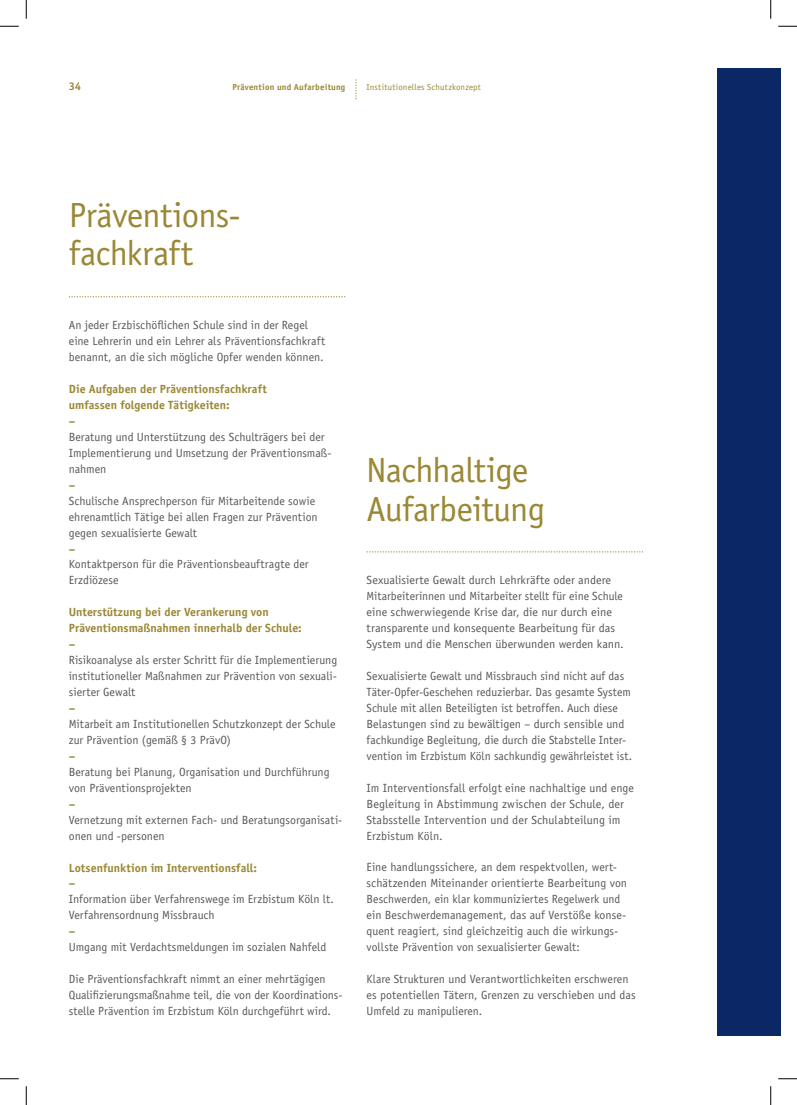
<style>
.page{position:relative;width:797px;height:1105px;background:#fff}
.page>*{position:absolute;margin:0;border:0;box-sizing:border-box;transform-origin:0 0}
.t1{font:35px/38.8px "Officina Sans Std";letter-spacing:-.02em;color:#9a8834}
.t2{font:11.88px/16px "Officina Sans Std";color:#57585a}
.t3{font:700 11.88px/16px "Officina Sans Std";color:#9a8834}
.t4{font:700 11.25px "Officina Sans Std";color:#9a8834}
.t5{font:8.75px "Officina Sans Std";letter-spacing:.025em;color:#9a8834}
.t6{font:700 8.75px "Officina Sans Std";letter-spacing:.02em;color:#9a8834}
</style>
<div class="page">
<svg style="left:69px;top:296px;width:276px;height:1px"></svg>
<svg style="left:366px;top:551px;width:277px;height:1px"></svg>
<svg style="left:355px;top:79px;width:1px;height:20px"></svg>
<div style="left:717px;top:69px;width:64px;height:967px;background:#0c2765"></div>
<svg style="left:0;top:25px;width:19px;height:2px"></svg>
<svg style="left:778px;top:25px;width:19px;height:2px"></svg>
<svg style="left:0;top:1078px;width:19px;height:1px"></svg>
<svg style="left:778px;top:1078px;width:19px;height:1px"></svg>
<svg style="left:25px;top:0;width:2px;height:19px"></svg>
<svg style="left:25px;top:1086px;width:2px;height:19px"></svg>
<svg style="left:770px;top:0;width:1px;height:19px"></svg>
<svg style="left:770px;top:1086px;width:1px;height:19px"></svg>
<p class="t4" style="left:69px;top:79px;width:14px">34</p>
<p class="t6" style="left:232px;top:82px;width:114px">Prävention und Aufarbeitung</p>
<p class="t5" style="left:366px;top:82px;width:116px">Institutionelles Schutzkonzept</p>
<h1 class="t1" style="left:69px;top:196px;width:173px">Präventions&shy;fachkraft</h1>
<p class="t2" style="left:69px;top:317px;width:258px">An jeder Erzbischöflichen Schule sind in der Regel eine Lehrerin und ein Lehrer als Präventionsfachkraft benannt, an die sich mögliche Opfer wenden können.</p>
<p class="t3" style="left:69px;top:381px;width:199px">Die Aufgaben der Präventionsfachkraft umfassen folgende Tätigkeiten:<br>–</p>
<p class="t2" style="left:69px;top:429px;width:264px">Beratung und Unterstützung des Schulträgers bei der<br>Implementierung und Umsetzung der Präventionsmaß&shy;nahmen</p>
<p class="t3" style="left:69px;top:476px;width:8px">–</p>
<p class="t2" style="left:69px;top:493px;width:250px">Schulische Ansprechperson für Mitarbeitende sowie ehrenamtlich Tätige bei allen Fragen zur Prävention gegen sexualisierte Gewalt</p>
<p class="t3" style="left:69px;top:540px;width:8px">–</p>
<p class="t2" style="left:69px;top:556px;width:241px">Kontaktperson für die Präventionsbeauftragte der<br>Erzdiözese</p>
<p class="t3" style="left:69px;top:604px;width:234px">Unterstützung bei der Verankerung von<br>Präventionsmaßnahmen innerhalb der Schule: –</p>
<p class="t2" style="left:69px;top:652px;width:270px;text-align:justify">Risikoanalyse als erster Schritt für die Implementierung institutioneller Maßnahmen zur Prävention von sexuali&shy;sierter Gewalt</p>
<p class="t3" style="left:69px;top:700px;width:8px">–</p>
<p class="t2" style="left:69px;top:716px;width:268px">Mitarbeit am Institutionellen Schutzkonzept der Schule zur Prävention (gemäß § 3 PrävO)</p>
<p class="t3" style="left:69px;top:748px;width:8px">–</p>
<p class="t2" style="left:69px;top:764px;width:262px">Beratung bei Planung, Organisation und Durchführung von Präventionsprojekten</p>
<p class="t3" style="left:69px;top:795px;width:8px">–</p>
<p class="t2" style="left:69px;top:812px;width:275px">Vernetzung mit externen Fach- und Beratungsorganisati&shy;onen und -personen</p>
<p class="t3" style="left:69px;top:859px;width:190px">Lotsenfunktion im Interventionsfall: –</p>
<p class="t2" style="left:69px;top:891px;width:266px">Information über Verfahrenswege im Erzbistum Köln lt.<br>Verfahrensordnung Missbrauch</p>
<p class="t3" style="left:69px;top:923px;width:8px">–</p>
<p class="t2" style="left:69px;top:939px;width:259px">Umgang mit Verdachtsmeldungen im sozialen Nahfeld</p>
<p class="t2" style="left:69px;top:971px;width:275px">Die Präventionsfachkraft nimmt an einer mehrtägigen<br>Qualifizierungsmaßnahme teil, die von der Koordinations&shy;stelle Prävention im Erzbistum Köln durchgeführt wird.</p>
<h1 class="t1" style="left:366px;top:451px;width:180px">Nachhaltige<br>Aufarbeitung</h1>
<p class="t2" style="left:366px;top:572px;width:259px">Sexualisierte Gewalt durch Lehrkräfte oder andere Mitarbeiterinnen und Mitarbeiter stellt für eine Schule eine schwerwiegende Krise dar, die nur durch eine transparente und konsequente Bearbeitung für das System und die Menschen überwunden werden kann.</p>
<p class="t2" style="left:366px;top:668px;width:267px">Sexualisierte Gewalt und Missbrauch sind nicht auf das Täter-Opfer-Geschehen reduzierbar. Das gesamte System Schule mit allen Beteiligten ist betroffen. Auch diese Belastungen sind zu bewältigen – durch sensible und fachkundige Begleitung, die durch die Stabstelle Inter&shy;vention im Erzbistum Köln sachkundig gewährleistet ist.</p>
<p class="t2" style="left:366px;top:780px;width:269px">Im Interventionsfall erfolgt eine nachhaltige und enge Begleitung in Abstimmung zwischen der Schule, der Stabsstelle Intervention und der Schulabteilung im Erzbistum Köln.</p>
<p class="t2" style="left:366px;top:859px;width:262px">Eine handlungssichere, an dem respektvollen, wert‑ schätzenden Miteinander orientierte Bearbeitung von Beschwerden, ein klar kommuniziertes Regelwerk und ein Beschwerdemanagement, das auf Verstöße konse‑ quent reagiert, sind gleichzeitig auch die wirkungs‑ vollste Prävention von sexualisierter Gewalt:</p>
<p class="t2" style="left:366px;top:971px;width:271px">Klare Strukturen und Verantwortlichkeiten erschweren es potentiellen Tätern, Grenzen zu verschieben und das<br>Umfeld zu manipulieren.</p>
</div>
